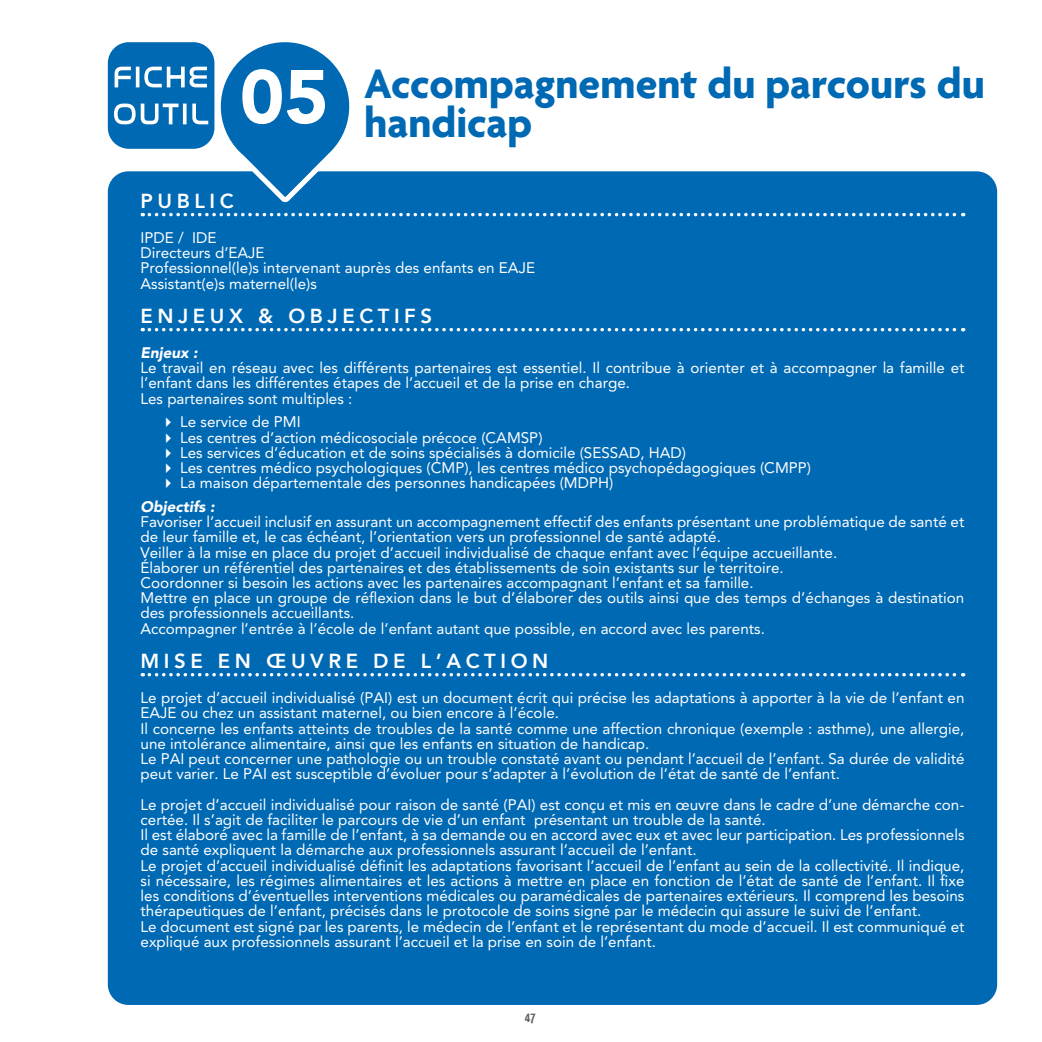
<style>
.page{position:relative;width:1042px;height:1042px;background:#fff}
.page>*{position:absolute;margin:0;border:0;box-sizing:border-box;transform-origin:0 0}
.t1{font:700 44.27px/39.2px "Agenda";color:#0069b4}
.t2{font:800 20.3px "Avenir";letter-spacing:.225em;color:#fff}
.t3{font:15.22px/15.2px "Avenir LT Std";color:#fff}
.t4{font:italic 900 15.22px "Avenir LT Std";color:#fff}
.t5{font:700 14px "Yanone Kaffeesatz";color:#646363}
</style>
<div class="page">
<div style="left:108px;top:42px;width:106px;height:107px;background:#0069b4;border-radius:21px"></div>
<div style="left:108px;top:171px;width:889px;height:834px;background:#0069b4;border-radius:21px"></div>
<svg style="left:114px;top:42px;width:243px;height:161px"></svg>
<svg style="left:149px;top:213px;width:814px;height:3px"></svg>
<svg style="left:149px;top:328px;width:814px;height:3px"></svg>
<svg style="left:149px;top:673px;width:814px;height:3px"></svg>
<h1 class="t1" style="left:240px;top:67px;width:746px;text-indent:124px">Accompagnement du parcours du<br><sup>05</sup> handicap</h1>
<h2 class="t2" style="left:141px;top:185px;width:95px">PUBLIC</h2>
<p class="t3" style="left:141px;top:230px;width:396px">IPDE / IDE<br>Directeurs d’EAJE<br>Professionnel(le)s intervenant auprès des enfants en EAJE<br>Assistant(e)s maternel(le)s</p>
<h2 class="t2" style="left:141px;top:300px;width:293px">ENJEUX &amp; OBJECTIFS</h2>
<p class="t4" style="left:141px;top:343px;width:59px">Enjeux :</p>
<p class="t3" style="left:141px;top:360px;width:825px">Le travail en réseau avec les différents partenaires est essentiel. Il contribue à orienter et à accompagner la famille et l’enfant dans les différentes étapes de l’accueil et de la prise en charge.<br>Les partenaires sont multiples :</p>
<p class="t3" style="left:180px;top:414px;width:632px">Le service de PMI<br>Les centres d’action médicosociale précoce (CAMSP)<br>Les services d’éducation et de soins spécialisés à domicile (SESSAD, HAD)<br>Les centres médico psychologiques (CMP), les centres médico psychopédagogiques (CMPP)<br>La maison départementale des personnes handicapées (MDPH)</p>
<p class="t4" style="left:141px;top:497px;width:76px">Objectifs :</p>
<p class="t3" style="left:141px;top:514px;width:825px">Favoriser l’accueil inclusif en assurant un accompagnement effectif des enfants présentant une problématique de santé et de leur famille et, le cas échéant, l’orientation vers un professionnel de santé adapté.<br>Veiller à la mise en place du projet d’accueil individualisé de chaque enfant avec l’équipe accueillante.<br>Élaborer un référentiel des partenaires et des établissements de soin existants sur le territoire.<br>Coordonner si besoin les actions avec les partenaires accompagnant l’enfant et sa famille.<br>Mettre en place un groupe de réflexion dans le but d’élaborer des outils ainsi que des temps d’échanges à destination des professionnels accueillants.<br>Accompagner l’entrée à l’école de l’enfant autant que possible, en accord avec les parents.</p>
<h2 class="t2" style="left:141px;top:645px;width:409px">MISE EN ŒUVRE DE L’ACTION</h2>
<p class="t3" style="left:141px;top:690px;width:825px">Le projet d’accueil individualisé (PAI) est un document écrit qui précise les adaptations à apporter à la vie de l’enfant en EAJE ou chez un assistant maternel, ou bien encore à l’école.<br>Il concerne les enfants atteints de troubles de la santé comme une affection chronique (exemple : asthme), une allergie, une intolérance alimentaire, ainsi que les enfants en situation de handicap.<br>Le PAI peut concerner une pathologie ou un trouble constaté avant ou pendant l’accueil de l’enfant. Sa durée de validité peut varier. Le PAI est susceptible d’évoluer pour s’adapter à l’évolution de l’état de santé de l’enfant.</p>
<p class="t3" style="left:141px;top:797px;width:825px">Le projet d’accueil individualisé pour raison de santé (PAI) est conçu et mis en œuvre dans le cadre d’une démarche con&shy;certée. Il s’agit de faciliter le parcours de vie d’un enfant présentant un trouble de la santé.<br>Il est élaboré avec la famille de l’enfant, à sa demande ou en accord avec eux et avec leur participation. Les professionnels de santé expliquent la démarche aux professionnels assurant l’accueil de l’enfant.<br>Le projet d’accueil individualisé définit les adaptations favorisant l’accueil de l’enfant au sein de la collectivité. Il indique, si nécessaire, les régimes alimentaires et les actions à mettre en place en fonction de l’état de santé de l’enfant. Il fixe les conditions d’éventuelles interventions médicales ou paramédicales de partenaires extérieurs. Il comprend les besoins thérapeutiques de l’enfant, précisés dans le protocole de soins signé par le médecin qui assure le suivi de l’enfant.<br>Le document est signé par les parents, le médecin de l’enfant et le représentant du mode d’accueil. Il est communiqué et expliqué aux professionnels assurant l’accueil et la prise en soin de l’enfant.</p>
<p class="t5" style="left:525px;top:1009px;width:13px">47</p>
</div>
